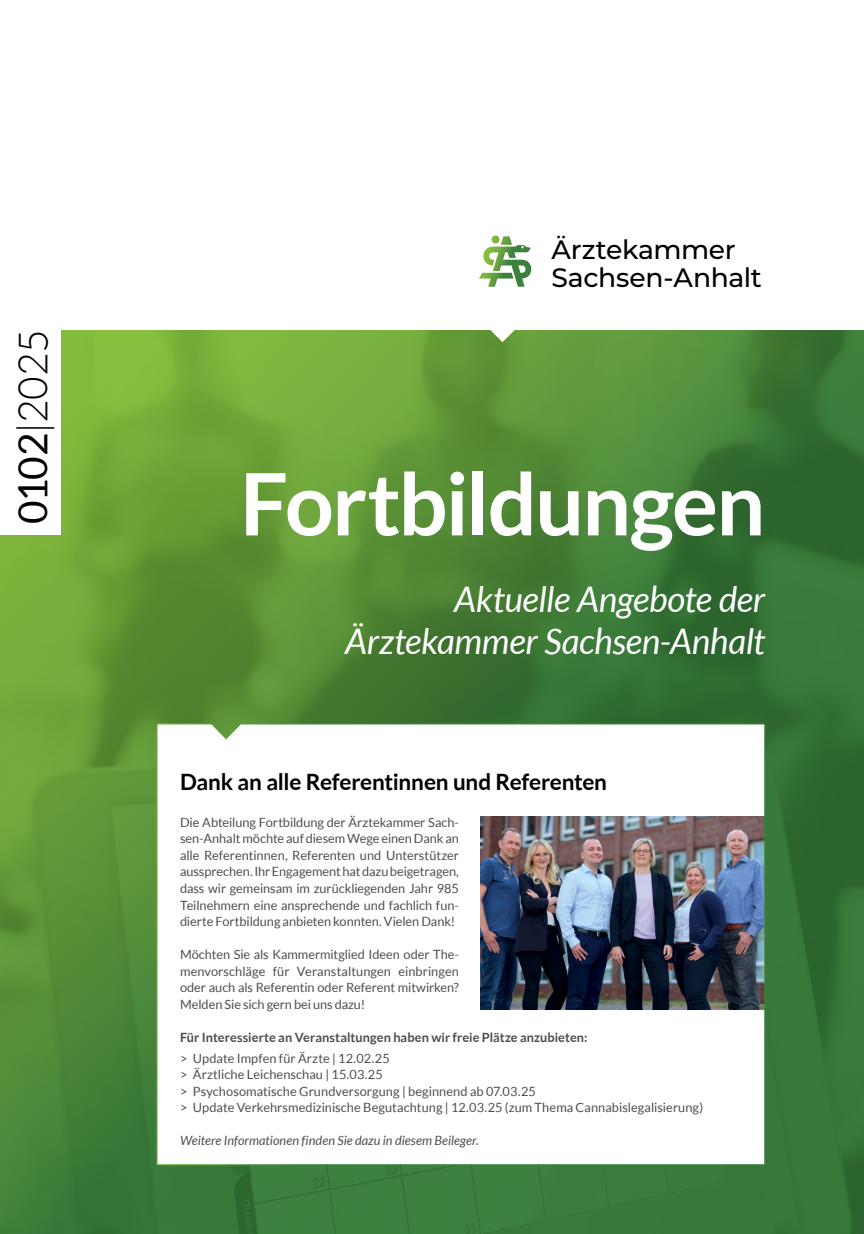
<style>
.page{position:relative;width:864px;height:1234px;background:#fff}
.page>*{position:absolute;margin:0;border:0;box-sizing:border-box;transform-origin:0 0}
.t1{font:700 85.95px "Lato";letter-spacing:-.02em;color:#fff}
.t2{font:300 40.5px "Lato";color:#000}
.t3{font:italic 35.25px/42.3px "Lato";letter-spacing:-.01em;color:#fff;text-align:right}
.t4{font:500 26.55px/27.5px "Montserrat";letter-spacing:-.015em;color:#000}
.t5{font:700 22.5px "Lato";letter-spacing:-.01em;color:#000}
.t6{font:12.75px/16.5px "Lato";color:#4d4d4f;text-align:justify}
.t7{font:700 12.75px "Lato";letter-spacing:.005em;color:#4d4d4f}
.t8{font:italic 12.75px "Lato";letter-spacing:.005em;color:#4d4d4f}
.s1{font-weight:400}
</style>
<div class="page">
<img style="left:0;top:330px;width:863px;height:903px">
<svg style="left:358px;top:267px;width:288px;height:75px"></svg>
<svg style="left:479px;top:235px;width:52px;height:52px"></svg>
<div style="left:0;top:208px;width:60px;height:327px;background:#fff"></div>
<svg style="left:156px;top:722px;width:609px;height:443px"></svg>
<h2 class="t2" style="left:11px;top:524px;width:196px;rotate:-90deg"><span class="s1">0102</span>|2025</h2>
<h3 class="t4" style="left:551px;top:235px;width:212px">Ärztekammer<br>Sachsen-Anhalt</h3>
<h1 class="t1" style="left:240px;top:454px;width:526px">Fortbildungen</h1>
<h3 class="t3" style="left:345px;top:579px;width:421px">Aktuelle Angebote der<br>Ärztekammer Sachsen-Anhalt</h3>
<h3 class="t5" style="left:180px;top:768px;width:428px">Dank an alle Referentinnen und Referenten</h3>
<p class="t6" style="left:180px;top:813px;width:280px">Die Abteilung Fortbildung der Ärztekammer Sach&shy;sen-Anhalt möchte auf diesem Wege einen Dank an alle Referentinnen, Referenten und Unterstützer aussprechen. Ihr Engagement hat dazu beigetragen, dass wir gemeinsam im zurückliegenden Jahr 985<br>Teilnehmern eine ansprechende und fachlich fun&shy;dierte Fortbildung anbieten konnten. Vielen Dank!</p>
<p class="t6" style="left:180px;top:945px;width:280px">Möchten Sie als Kammermitglied Ideen oder The&shy;menvorschläge für Veranstaltungen einbringen oder auch als Referentin oder Referent mitwirken?<br>Melden Sie sich gern bei uns dazu!</p>
<p class="t7" style="left:180px;top:1029px;width:409px">Für Interessierte an Veranstaltungen haben wir freie Plätze anzubieten:</p>
<p class="t6" style="left:180px;top:1049px;width:524px;text-align:left">&gt; Update Impfen für Ärzte | 12.02.25<br>&gt; Ärztliche Leichenschau | 15.03.25<br>&gt; Psychosomatische Grundversorgung | beginnend ab 07.03.25<br>&gt; Update Verkehrsmedizinische Begutachtung | 12.03.25 (zum Thema Cannabislegalisierung)</p>
<p class="t8" style="left:180px;top:1133px;width:300px">Weitere Informationen finden Sie dazu in diesem Beileger.</p>
</div>
